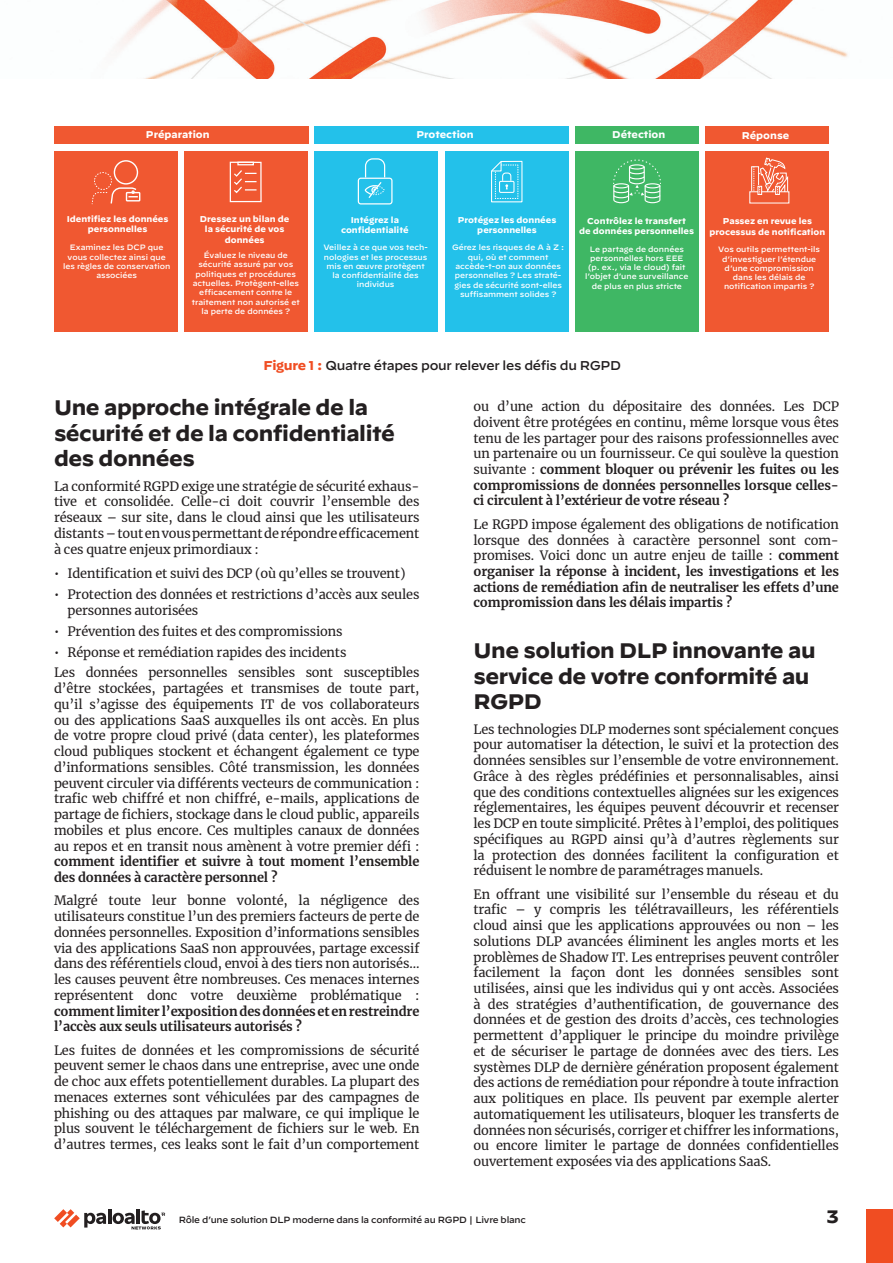
<style>
.page{position:relative;width:893px;height:1263px;background:#fff}
.page>*{position:absolute;margin:0;border:0;box-sizing:border-box;transform-origin:0 0}
.t1{font:700 21px/25.2px "Decimal";letter-spacing:-.02em;color:#231f20}
.t2{font:700 18px "Decimal";color:#231f20}
.t3{font:12.75px/15.8px "Merriweather";letter-spacing:-.01em;color:#231f20;text-align:justify}
.t4{font:700 12.75px/15.8px "Merriweather";letter-spacing:-.01em;color:#231f20}
.t5{font:500 12.75px "Decimal";letter-spacing:-.025em;color:#231f20}
.t6{font:700 9.9px "Decimal";color:#fff}
.t7{font:500 9px "Decimal";letter-spacing:-.025em;color:#231f20}
.t8{font:700 8.4px/10.2px "Decimal";color:#fff;text-align:center}
.t9{font:500 7.8px/9.3px "Decimal";color:#fff;text-align:center}
.s1{font-weight:700;color:#f04d22}
.s2{font-weight:700}
.s3{font-weight:400}
</style>
<div class="page">
<img style="left:117px;top:0;width:731px;height:78px">
<hr style="left:108px;top:1209px;width:3px;height:15px;background:#231f20">
<svg style="left:54px;top:1209px;width:52px;height:18px"></svg>
<hr style="left:136px;top:1209px;width:4px;height:15px;background:#231f20">
<svg style="left:113px;top:1210px;width:52px;height:19px"></svg>
<div style="left:866px;top:1209px;width:27px;height:54px;background:#f04d22"></div>
<div style="left:54px;top:151px;width:124px;height:181px;background:#f05831"></div>
<div style="left:184px;top:151px;width:124px;height:181px;background:#f05831"></div>
<div style="left:315px;top:151px;width:123px;height:181px;background:#23c1ea"></div>
<div style="left:445px;top:151px;width:124px;height:181px;background:#23c1ea"></div>
<div style="left:575px;top:151px;width:124px;height:181px;background:#3fb764"></div>
<div style="left:705px;top:151px;width:124px;height:181px;background:#f05831"></div>
<div style="left:54px;top:126px;width:254px;height:17px;background:#f05831"></div>
<div style="left:315px;top:126px;width:254px;height:17px;background:#23c1ea"></div>
<div style="left:575px;top:126px;width:124px;height:17px;background:#3fb764"></div>
<div style="left:705px;top:126px;width:124px;height:17px;background:#f05831"></div>
<div style="left:94px;top:172px;width:18px;height:18px;border:1px dashed #fff;border-radius:50%"></div>
<div style="left:126px;top:192px;width:14px;height:9px;border:1px solid #fff"></div>
<div style="left:114px;top:160px;width:24px;height:25px;border:1px solid #fff;border-radius:50%"></div>
<svg style="left:91px;top:187px;width:47px;height:18px"></svg>
<svg style="left:229px;top:162px;width:33px;height:41px"></svg>
<svg style="left:364px;top:158px;width:22px;height:40px"></svg>
<div style="left:358px;top:178px;width:35px;height:26px;border:1px solid #fff;border-radius:2px"></div>
<svg style="left:491px;top:160px;width:32px;height:43px"></svg>
<svg style="left:613px;top:159px;width:48px;height:45px"></svg>
<svg style="left:749px;top:157px;width:41px;height:47px"></svg>
<p class="t6" style="left:146px;top:129px;width:65px">Préparation</p>
<p class="t6" style="left:417px;top:129px;width:59px">Protection</p>
<p class="t6" style="left:612px;top:129px;width:55px">Détection</p>
<p class="t6" style="left:742px;top:129px;width:49px">Réponse</p>
<p class="t8" style="left:67px;top:214px;width:103px">Identifiez les données personnelles</p>
<p class="t9" style="left:63px;top:242px;width:109px">Examinez les DCP que vous collectez ainsi que les règles de conservation associées</p>
<p class="t8" style="left:200px;top:214px;width:91px">Dressez un bilan de la sécurité de vos données</p>
<p class="t9" style="left:192px;top:250px;width:109px">Évaluez le niveau de sécurité assuré par vos politiques et procédures actuelles. Protègent-elles efficacement contre le traitement non autorisé et la perte de données ?</p>
<p class="t8" style="left:341px;top:215px;width:69px">Intégrez la confidentialité</p>
<p class="t9" style="left:323px;top:242px;width:106px">Veillez à ce que vos tech&shy;nologies et les processus mis en œuvre protègent la confidentialité des individus</p>
<p class="t8" style="left:458px;top:215px;width:100px">Protégez les données personnelles</p>
<p class="t9" style="left:452px;top:242px;width:114px">Gérez les risques de A à Z : qui, où et comment accède-t-on aux données personnelles ? Les straté&shy;gies de sécurité sont-elles suffisamment solides ?</p>
<p class="t8" style="left:579px;top:216px;width:116px">Contrôlez le transfert<br>de données personnelles</p>
<p class="t9" style="left:585px;top:243px;width:105px">Le partage de données personnelles hors EEE (p. ex., via le cloud) fait l’objet d’une surveillance de plus en plus stricte</p>
<p class="t8" style="left:709px;top:216px;width:117px">Passez en revue les processus de notification</p>
<p class="t9" style="left:718px;top:244px;width:103px">Vos outils permettent-ils d’investiguer l’étendue d’une compromission dans les délais de notification impartis ?</p>
<p class="t5" style="left:263px;top:354px;width:359px"><span class="s1">Figure 1 :</span> Quatre étapes pour relever les défis du RGPD</p>
<h1 class="t1" style="left:54px;top:395px;width:342px">Une approche intégrale de la sécurité et de la confidentialité des données</h1>
<p class="t3" style="left:54px;top:478px;width:367px">La conformité RGPD exige une stratégie de sécurité exhaus&shy;tive et consolidée. Celle- ci doit couvrir l’ensemble des réseaux – sur site, dans le cloud ainsi que les utilisateurs distants – tout en vous permettant de répondre efficacement à ces quatre enjeux primordiaux :</p>
<p class="t3" style="left:54px;top:565px;width:353px">• Identification et suivi des DCP (où qu’elles se trouvent)</p>
<p class="t3" style="left:68px;top:585px;width:353px;line-height:16.5px;text-indent:-14px">• Protection des données et restrictions d’accès aux seules personnes autorisées</p>
<p class="t3" style="left:54px;top:623px;width:290px">• Prévention des fuites et des compromissions</p>
<p class="t3" style="left:54px;top:642px;width:367px;line-height:20.2px">• Réponse et remédiation rapides des incidents<br>Les données personnelles sensibles sont susceptibles</p>
<p class="t3" style="left:54px;top:680px;width:367px">d’être stockées, partagées et transmises de toute part, qu’il s’agisse des équipements IT de vos collaborateurs ou des applications SaaS auxquelles ils ont accès. En plus de votre propre cloud privé (data center), les plateformes cloud publiques stockent et échangent également ce type d’informations sensibles. Côté transmission, les données peuvent circuler via différents vecteurs de communication : trafic web chiffré et non chiffré, e- mails, applications de partage de fichiers, stockage dans le cloud public, appareils mobiles et plus encore. Ces multiples canaux de données au repos et en transit nous amènent à votre premier défi :</p>
<p class="t4" style="left:54px;top:853px;width:367px">comment identifier et suivre à tout moment l’ensemble des données à caractère personnel ?</p>
<p class="t3" style="left:54px;top:892px;width:367px">Malgré toute leur bonne volonté, la négligence des utilisateurs constitue l’un des premiers facteurs de perte de données personnelles. Exposition d’informations sensibles via des applications SaaS non approuvées, partage excessif dans des référentiels cloud, envoi à des tiers non autorisés… les causes peuvent être nombreuses. Ces menaces internes représentent donc votre deuxième problématique :</p>
<p class="t4" style="left:54px;top:1003px;width:367px">comment limiter l’exposition des données et en restreindre l’accès aux seuls utilisateurs autorisés ?</p>
<p class="t3" style="left:54px;top:1042px;width:367px">Les fuites de données et les compromissions de sécurité peuvent semer le chaos dans une entreprise, avec une onde de choc aux effets potentiellement durables. La plupart des menaces externes sont véhiculées par des campagnes de phishing ou des attaques par malware, ce qui implique le plus souvent le téléchargement de fichiers sur le web. En d’autres termes, ces leaks sont le fait d’un comportement</p>
<p class="t3" style="left:473px;top:398px;width:367px">ou d’une action du dépositaire des données. Les DCP doivent être protégées en continu, même lorsque vous êtes tenu de les partager pour des raisons professionnelles avec un partenaire ou un fournisseur. Ce qui soulève la question suivante : <span class="s2">comment bloquer ou prévenir les fuites ou les compromissions de données personnelles lorsque celles&shy;ci circulent à l’extérieur de votre réseau ?</span></p>
<p class="t4" style="left:473px;top:516px;width:367px;text-align:justify"><span class="s3">Le RGPD impose également des obligations de notification lorsque des données à caractère personnel sont com&shy;promises. Voici donc un autre enjeu de taille :</span> comment organiser la réponse à incident, les investigations et les actions de remédiation afin de neutraliser les effets d’une compromission dans les délais impartis ?</p>
<h1 class="t1" style="left:473px;top:638px;width:344px">Une solution DLP innovante au service de votre conformité au<br>RGPD</h1>
<p class="t3" style="left:473px;top:721px;width:367px">Les technologies DLP modernes sont spécialement conçues pour automatiser la détection, le suivi et la protection des données sensibles sur l’ensemble de votre environnement.<br>Grâce à des règles prédéfinies et personnalisables, ainsi que des conditions contextuelles alignées sur les exigences réglementaires, les équipes peuvent découvrir et recenser les DCP en toute simplicité. Prêtes à l’emploi, des politiques spécifiques au RGPD ainsi qu’à d’autres règlements sur la protection des données facilitent la configuration et réduisent le nombre de paramétrages manuels.</p>
<p class="t3" style="left:473px;top:886px;width:367px">En offrant une visibilité sur l’ensemble du réseau et du trafic – y compris les télétravailleurs, les référentiels cloud ainsi que les applications approuvées ou non – les solutions DLP avancées éliminent les angles morts et les problèmes de Shadow IT. Les entreprises peuvent contrôler facilement la façon dont les données sensibles sont utilisées, ainsi que les individus qui y ont accès. Associées à des stratégies d’authentification, de gouvernance des données et de gestion des droits d’accès, ces technologies permettent d’appliquer le principe du moindre privilège et de sécuriser le partage de données avec des tiers. Les systèmes DLP de dernière génération proposent également des actions de remédiation pour répondre à toute infraction aux politiques en place. Ils peuvent par exemple alerter automatiquement les utilisateurs, bloquer les transferts de données non sécurisés, corriger et chiffrer les informations, ou encore limiter le partage de données confidentielles ouvertement exposées via des applications SaaS.</p>
<p class="t7" style="left:179px;top:1212px;width:349px">Rôle d’une solution DLP moderne dans la conformité au RGPD | Livre blanc</p>
<h2 class="t2" style="left:826px;top:1206px;width:14px">3</h2>
</div>
